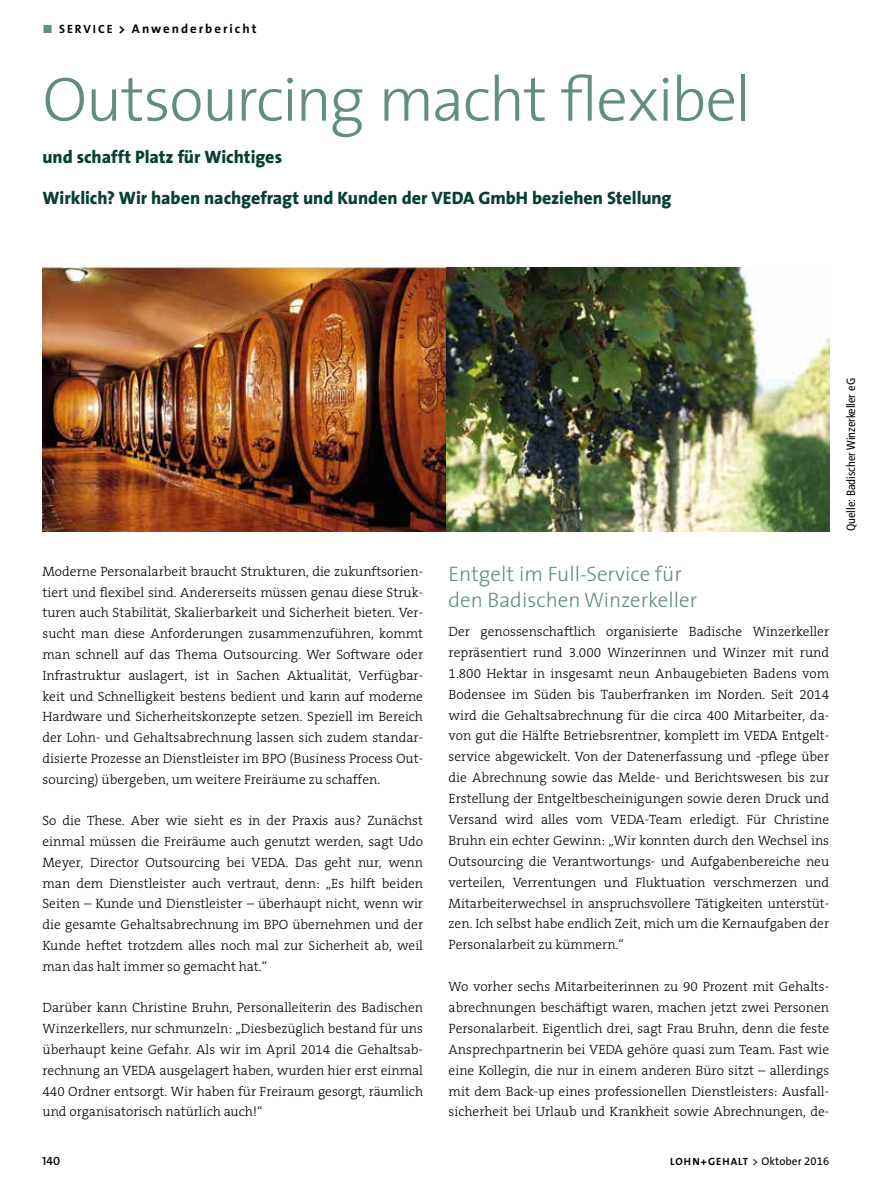
<style>
.page{position:relative;width:893px;height:1191px;background:#fff}
.page>*{position:absolute;margin:0;border:0;box-sizing:border-box;transform-origin:0 0}
.t1{font:300 63px "The Sans";letter-spacing:-.03em;color:#628e7b}
.t2{font:300 21px/25.3px "The Sans";color:#628e7b}
.t3{font:800 18px "The Sans";letter-spacing:-.005em;color:#083f34}
.t4{font:300 13.5px/20.9px "The Serif B3";color:#000;text-align:justify}
.t5{font:700 12.75px "The Sans";letter-spacing:.16em;color:#000}
.t6{font:condensed 12px "Frutiger LT";color:#000}
.t7{font:12px "The Sans Semi Bold Caps";color:#000}
.t8{font:700 10.5px "The Sans";letter-spacing:.1em;color:#000}
.s1{font-family:"The Sans Bold Expert";font-weight:400;font-size:12px;color:#628e7b}
.s2{font-size:12px}
.s3{font-weight:400;font-size:11.25px}
.s4{font-family:"The Sans Expert";font-weight:400;font-size:11.25px}
</style>
<div class="page">
<img style="left:42px;top:268px;width:404px;height:263px">
<img style="left:446px;top:268px;width:383px;height:263px">
<p class="t5" style="left:43px;top:18px;width:215px"><span class="s1">ó</span> <span class="s2">SERVICE</span> &gt; Anwenderbericht</p>
<h1 class="t1" style="left:43px;top:47px;width:710px">Outsourcing macht flexibel</h1>
<h3 class="t3" style="left:43px;top:146px;width:241px">und schafft Platz für Wichtiges</h3>
<h3 class="t3" style="left:43px;top:186px;width:631px">Wirklich? Wir haben nachgefragt und Kunden der VEDA GmbH beziehen Stellung</h3>
<p class="t4" style="left:43px;top:561px;width:382px">Moderne Personalarbeit braucht Strukturen, die zukunftsorien&shy;tiert und flexibel sind. Andererseits müssen genau diese Struk&shy;turen auch Stabilität, Skalierbarkeit und Sicherheit bieten. Ver&shy;sucht man diese Anforderungen zusammenzuführen, kommt man schnell auf das Thema Outsourcing. Wer Software oder Infrastruktur auslagert, ist in Sachen Aktualität, Verfügbar&shy;keit und Schnelligkeit bestens bedient und kann auf moderne Hardware und Sicherheitskonzepte setzen. Speziell im Bereich der Lohn- und Gehaltsabrechnung lassen sich zudem standar&shy;disierte Prozesse an Dienstleister im BPO (Business Process Out&shy;sourcing) übergeben, um weitere Freiräume zu schaffen.</p>
<p class="t4" style="left:43px;top:811px;width:382px">So die These. Aber wie sieht es in der Praxis aus? Zunächst einmal müssen die Freiräume auch genutzt werden, sagt Udo Meyer, Director Outsourcing bei VEDA. Das geht nur, wenn man dem Dienstleister auch vertraut, denn: „Es hilft beiden Seiten – Kunde und Dienstleister – überhaupt nicht, wenn wir die gesamte Gehaltsabrechnung im BPO übernehmen und der Kunde heftet trotzdem alles noch mal zur Sicherheit ab, weil man das halt immer so gemacht hat.“</p>
<p class="t4" style="left:43px;top:998px;width:382px">Darüber kann Christine Bruhn, Personalleiterin des Badischen Winzerkellers, nur schmunzeln: „Diesbezüglich bestand für uns überhaupt keine Gefahr. Als wir im April 2014 die Gehaltsab&shy;rechnung an VEDA ausgelagert haben, wurden hier erst einmal 440 Ordner entsorgt. Wir haben für Freiraum gesorgt, räumlich und organisatorisch natürlich auch!“</p>
<h2 class="t2" style="left:449px;top:560px;width:250px">Entgelt im Full-Service für den Badischen Winzerkeller</h2>
<p class="t4" style="left:449px;top:621px;width:382px">Der genossenschaftlich organisierte Badische Winzerkeller repräsentiert rund 3.000 Winzerinnen und Winzer mit rund 1.800 Hektar in insgesamt neun Anbaugebieten Badens vom Bodensee im Süden bis Tauberfranken im Norden. Seit 2014 wird die Gehaltsabrechnung für die circa 400 Mitarbeiter, da&shy;von gut die Hälfte Betriebsrentner, komplett im VEDA Entgelt&shy;service abgewickelt. Von der Datenerfassung und -pflege über die Abrechnung sowie das Melde- und Berichtswesen bis zur Erstellung der Entgeltbescheinigungen sowie deren Druck und Versand wird alles vom VEDA-Team erledigt. Für Christine Bruhn ein echter Gewinn: „Wir konnten durch den Wechsel ins Outsourcing die Verantwortungs- und Aufgabenbereiche neu verteilen, Verrentungen und Fluktuation verschmerzen und Mitarbeiterwechsel in anspruchsvollere Tätigkeiten unterstüt&shy;zen. Ich selbst habe endlich Zeit, mich um die Kernaufgaben der Personalarbeit zu kümmern.“</p>
<p class="t4" style="left:449px;top:976px;width:382px">Wo vorher sechs Mitarbeiterinnen zu 90 Prozent mit Gehalts&shy;abrechnungen beschäftigt waren, machen jetzt zwei Personen Personalarbeit. Eigentlich drei, sagt Frau Bruhn, denn die feste Ansprechpartnerin bei VEDA gehöre quasi zum Team. Fast wie eine Kollegin, die nur in einem anderen Büro sitzt – allerdings mit dem Back-up eines professionellen Dienstleisters: Ausfall&shy;sicherheit bei Urlaub und Krankheit sowie Abrechnungen, de-</p>
<p class="t7" style="left:42px;top:1151px;width:20px">140</p>
<p class="t8" style="left:670px;top:1152px;width:160px">LOHN+GEHALT <span class="s3">&gt; Oktober</span> <span class="s4">2016</span></p>
<p class="t6" style="left:844px;top:531px;width:155px;rotate:-90deg">Quelle: Badischer Winzerkeller eG</p>
</div>
